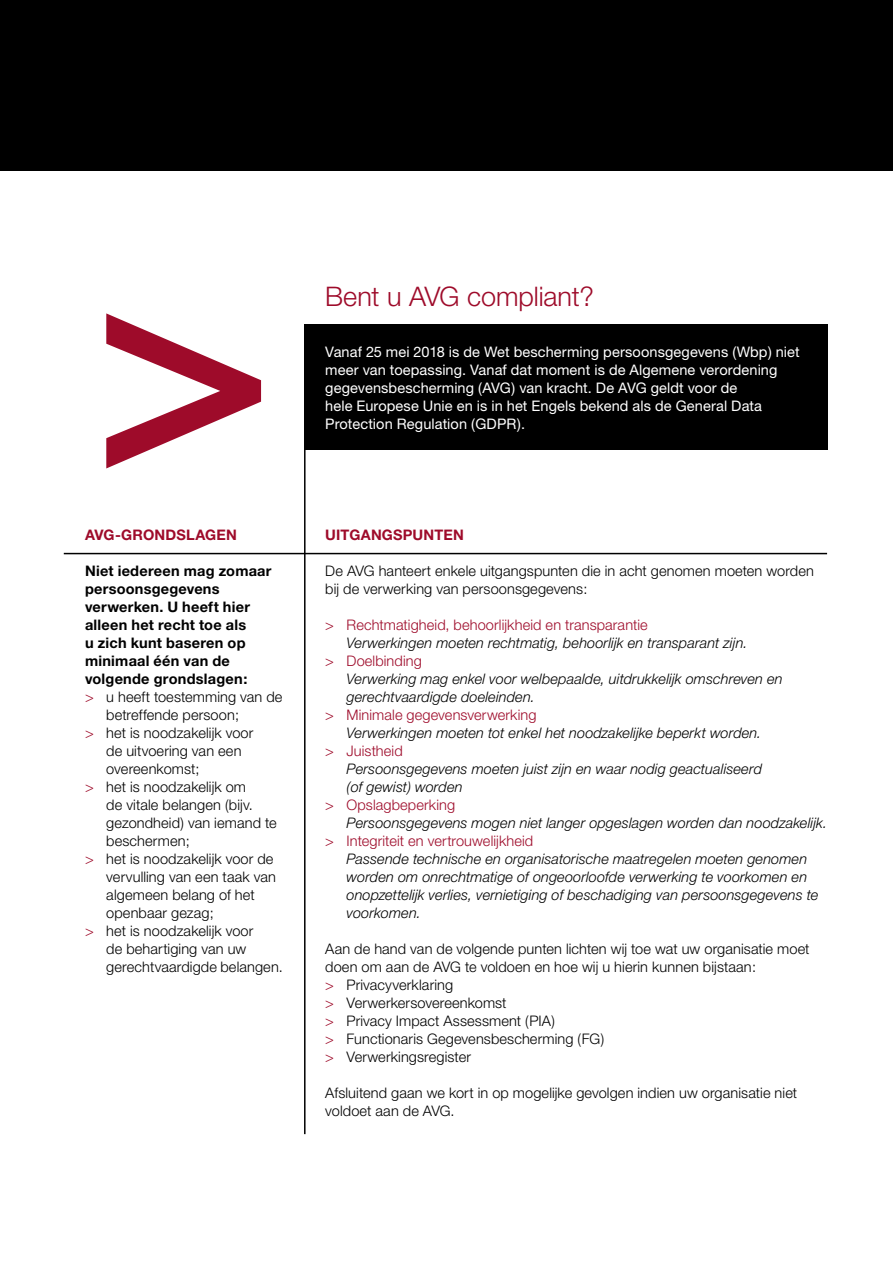
<style>
.page{position:relative;width:893px;height:1263px;background:#fff}
.page>*{position:absolute;margin:0;border:0;box-sizing:border-box;transform-origin:0 0}
.t1{font:300 27px "Helvetica Neue";letter-spacing:-.005em;color:#9e0b2a}
.t2{font:300 14.55px/18px "Helvetica Neue";letter-spacing:.01em;color:#000}
.t3{font:italic 300 14.55px/18px "Helvetica Neue";letter-spacing:.005em;color:#000}
.t4{font:14.55px/18px "Helvetica Neue";letter-spacing:.005em;color:#fff}
.t5{font:300 14.55px "Helvetica Neue";letter-spacing:.01em;color:#9e0b2a}
.t6{font:700 14.55px "Helvetica Neue";letter-spacing:.015em;color:#000}
.t7{font:700 14.55px "Helvetica Neue";letter-spacing:.015em;color:#9e0b2a}
.s1{color:#9e0b2a}
</style>
<div class="page">
<hr style="left:304px;top:553px;width:523px;height:1px;background:#000">
<div style="left:304px;top:324px;width:523px;height:126px;background:#000"></div>
<div style="left:0;top:0;width:893px;height:170px;background:#000"></div>
<svg style="left:106px;top:313px;width:155px;height:155px"></svg>
<hr style="left:304px;top:324px;width:2px;height:810px;background:#000">
<hr style="left:64px;top:553px;width:240px;height:1px;background:#000">
<p class="t7" style="left:85px;top:526px;width:153px">AVG-GRONDSLAGEN</p>
<p class="t6" style="left:85px;top:562px;width:188px">Niet iedereen mag zomaar</p>
<p class="t6" style="left:85px;top:580px;width:136px">persoonsgegevens</p>
<p class="t6" style="left:85px;top:598px;width:166px">verwerken. U heeft hier</p>
<p class="t6" style="left:85px;top:616px;width:163px">alleen het recht toe als</p>
<p class="t6" style="left:85px;top:634px;width:162px">u zich kunt baseren op</p>
<p class="t6" style="left:85px;top:652px;width:146px">minimaal één van de</p>
<p class="t6" style="left:85px;top:670px;width:164px">volgende grondslagen:</p>
<p class="t2" style="left:85px;top:688px;width:199px"><span class="s1">&gt;</span> u heeft toestemming van de</p>
<p class="t2" style="left:106px;top:706px;width:134px">betreffende persoon;</p>
<p class="t2" style="left:85px;top:724px;width:170px"><span class="s1">&gt;</span> het is noodzakelijk voor</p>
<p class="t2" style="left:106px;top:742px;width:137px">de uitvoering van een</p>
<p class="t2" style="left:106px;top:760px;width:95px">overeenkomst;</p>
<p class="t2" style="left:85px;top:777px;width:163px"><span class="s1">&gt;</span> het is noodzakelijk om</p>
<p class="t2" style="left:106px;top:795px;width:148px">de vitale belangen (bijv.</p>
<p class="t2" style="left:106px;top:813px;width:172px">gezondheid) van iemand te</p>
<p class="t2" style="left:106px;top:831px;width:85px">beschermen;</p>
<p class="t2" style="left:85px;top:849px;width:190px"><span class="s1">&gt;</span> het is noodzakelijk voor de</p>
<p class="t2" style="left:106px;top:867px;width:171px">vervulling van een taak van</p>
<p class="t2" style="left:106px;top:885px;width:150px">algemeen belang of het</p>
<p class="t2" style="left:106px;top:903px;width:109px">openbaar gezag;</p>
<p class="t2" style="left:85px;top:921px;width:170px"><span class="s1">&gt;</span> het is noodzakelijk voor</p>
<p class="t2" style="left:106px;top:939px;width:142px">de behartiging van uw</p>
<p class="t2" style="left:106px;top:957px;width:178px">gerechtvaardigde belangen.</p>
<h1 class="t1" style="left:325px;top:280px;width:270px">Bent u AVG compliant?</h1>
<p class="t4" style="left:325px;top:342px;width:476px">Vanaf 25 mei 2018 is de Wet bescherming persoonsgegevens (Wbp) niet meer van toepassing. Vanaf dat moment is de Algemene verordening gegevensbescherming (AVG) van kracht. De AVG geldt voor de<br>hele Europese Unie en is in het Engels bekend als de General Data Protection Regulation (GDPR).</p>
<p class="t7" style="left:325px;top:526px;width:140px">UITGANGSPUNTEN</p>
<p class="t2" style="left:325px;top:562px;width:490px">De AVG hanteert enkele uitgangspunten die in acht genomen moeten worden bij de verwerking van persoonsgegevens:</p>
<p class="t5" style="left:325px;top:616px;width:324px">&gt; Rechtmatigheid, behoorlijkheid en transparantie</p>
<p class="t3" style="left:347px;top:634px;width:402px">Verwerkingen moeten rechtmatig, behoorlijk en transparant zijn.</p>
<p class="t5" style="left:325px;top:652px;width:98px">&gt; Doelbinding</p>
<p class="t3" style="left:347px;top:670px;width:438px">Verwerking mag enkel voor welbepaalde, uitdrukkelijk omschreven en gerechtvaardigde doeleinden.</p>
<p class="t5" style="left:325px;top:706px;width:213px">&gt; Minimale gegevensverwerking</p>
<p class="t3" style="left:347px;top:724px;width:416px">Verwerkingen moeten tot enkel het noodzakelijke beperkt worden.</p>
<p class="t5" style="left:325px;top:742px;width:79px">&gt; Juistheid</p>
<p class="t3" style="left:347px;top:760px;width:417px">Persoonsgegevens moeten juist zijn en waar nodig geactualiseerd (of gewist) worden</p>
<p class="t5" style="left:325px;top:796px;width:131px">&gt; Opslagbeperking</p>
<p class="t3" style="left:347px;top:814px;width:482px">Persoonsgegevens mogen niet langer opgeslagen worden dan noodzakelijk.</p>
<p class="t5" style="left:325px;top:832px;width:209px">&gt; Integriteit en vertrouwelijkheid</p>
<p class="t3" style="left:347px;top:850px;width:473px">Passende technische en organisatorische maatregelen moeten genomen worden om onrechtmatige of ongeoorloofde verwerking te voorkomen en onopzettelijk verlies, vernietiging of beschadiging van persoonsgegevens te voorkomen.</p>
<p class="t2" style="left:325px;top:940px;width:486px">Aan de hand van de volgende punten lichten wij toe wat uw organisatie moet doen om aan de AVG te voldoen en hoe wij u hierin kunnen bijstaan:<br><span class="s1">&gt;</span> Privacyverklaring<br><span class="s1">&gt;</span> Verwerkersovereenkomst<br><span class="s1">&gt;</span> Privacy Impact Assessment (PIA)<br><span class="s1">&gt;</span> Functionaris Gegevensbescherming (FG)<br><span class="s1">&gt;</span> Verwerkingsregister</p>
<p class="t2" style="left:325px;top:1084px;width:473px">Afsluitend gaan we kort in op mogelijke gevolgen indien uw organisatie niet voldoet aan de AVG.</p>
</div>
